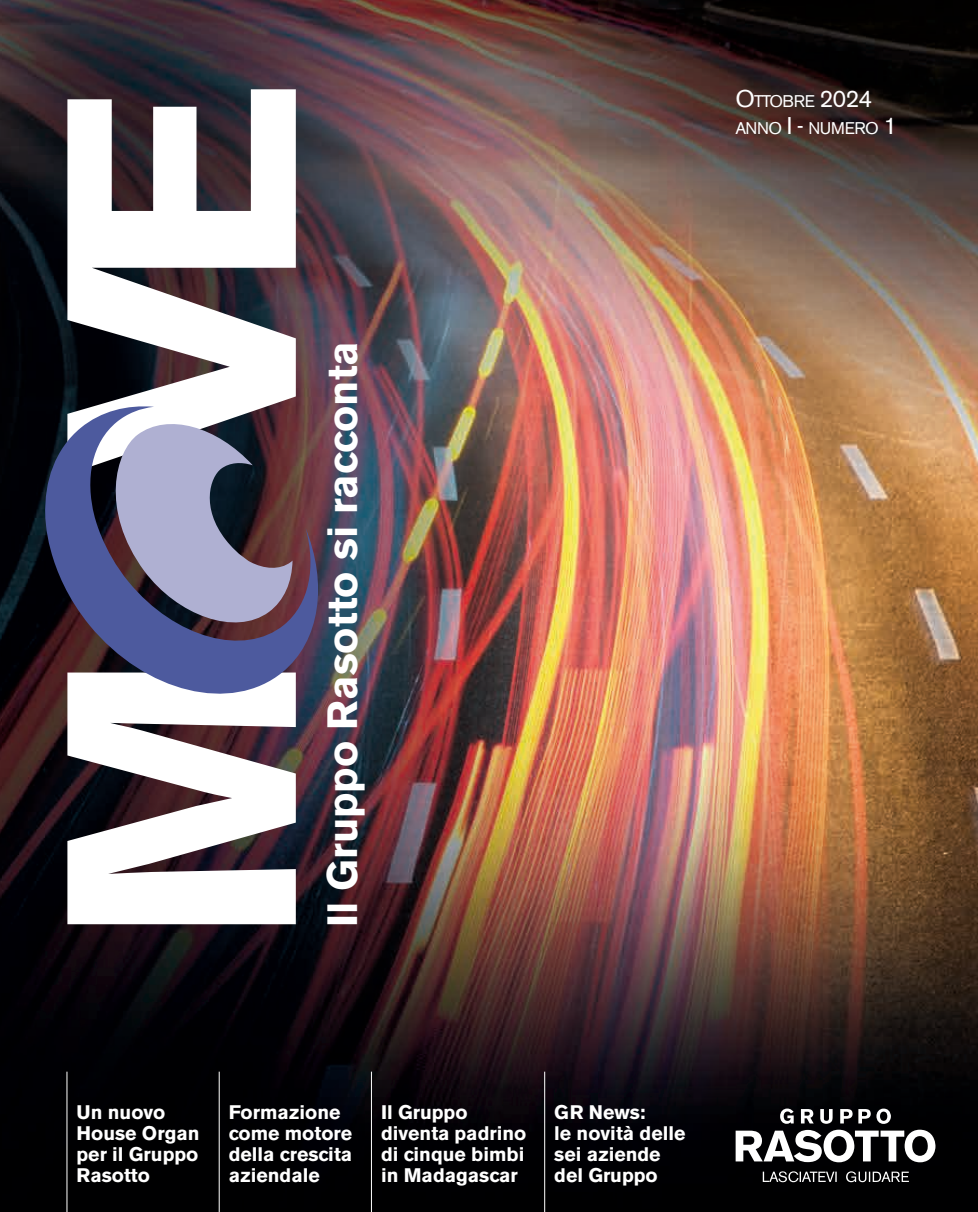
<style>
.page{position:relative;width:978px;height:1212px;background:#fff}
.page>*{position:absolute;margin:0;border:0;box-sizing:border-box;transform-origin:0 0}
.t1{font:700 42px "Akzidenz Grotesk BE";color:#fff}
.t2{font:700 19.5px/21px "Akzidenz Grotesk BE";color:#fff}
.t3{font:16.8px/26.7px "Akzidenz Grotesk BE";letter-spacing:-.015em;color:#fff}
.s1{font-size:24px}
</style>
<div class="page">
<img style="left:0;top:0;width:978px;height:1212px">
<svg style="left:736px;top:1130px;width:199px;height:32px"></svg>
<svg style="left:780px;top:1108px;width:111px;height:16px"></svg>
<svg style="left:763px;top:1171px;width:146px;height:11px;background:#4e4e4e"></svg>
<svg style="left:67px;top:89px;width:229px;height:835px"></svg>
<svg style="left:44px;top:404px;width:284px;height:310px"></svg>
<svg style="left:99px;top:412px;width:194px;height:225px;background:#7a758d"></svg>
<hr style="left:67px;top:1071px;width:1px;height:141px;background:#fff">
<hr style="left:219px;top:1071px;width:1px;height:141px;background:#fff">
<hr style="left:371px;top:1071px;width:1px;height:141px;background:#fff">
<hr style="left:544px;top:1071px;width:1px;height:141px;background:#fff">
<p class="t3" style="left:736px;top:88px;width:163px"><span class="s1">O</span>TTOBRE <span class="s1">2024<br></span>ANNO <span class="s1">I -</span> NUMERO <span class="s1">1</span></p>
<h1 class="t1" style="left:318px;top:927px;width:588px;rotate:-90deg">Il Gruppo Rasotto si racconta</h1>
<p class="t2" style="left:77px;top:1102px;width:125px">Un nuovo<br>House Organ per il Gruppo<br>Rasotto</p>
<p class="t2" style="left:229px;top:1102px;width:125px">Formazione come motore della crescita aziendale</p>
<p class="t2" style="left:381px;top:1102px;width:147px">Il Gruppo diventa padrino di cinque bimbi in Madagascar</p>
<p class="t2" style="left:554px;top:1102px;width:133px">GR News:<br>le novità delle sei aziende del Gruppo</p>
</div>
